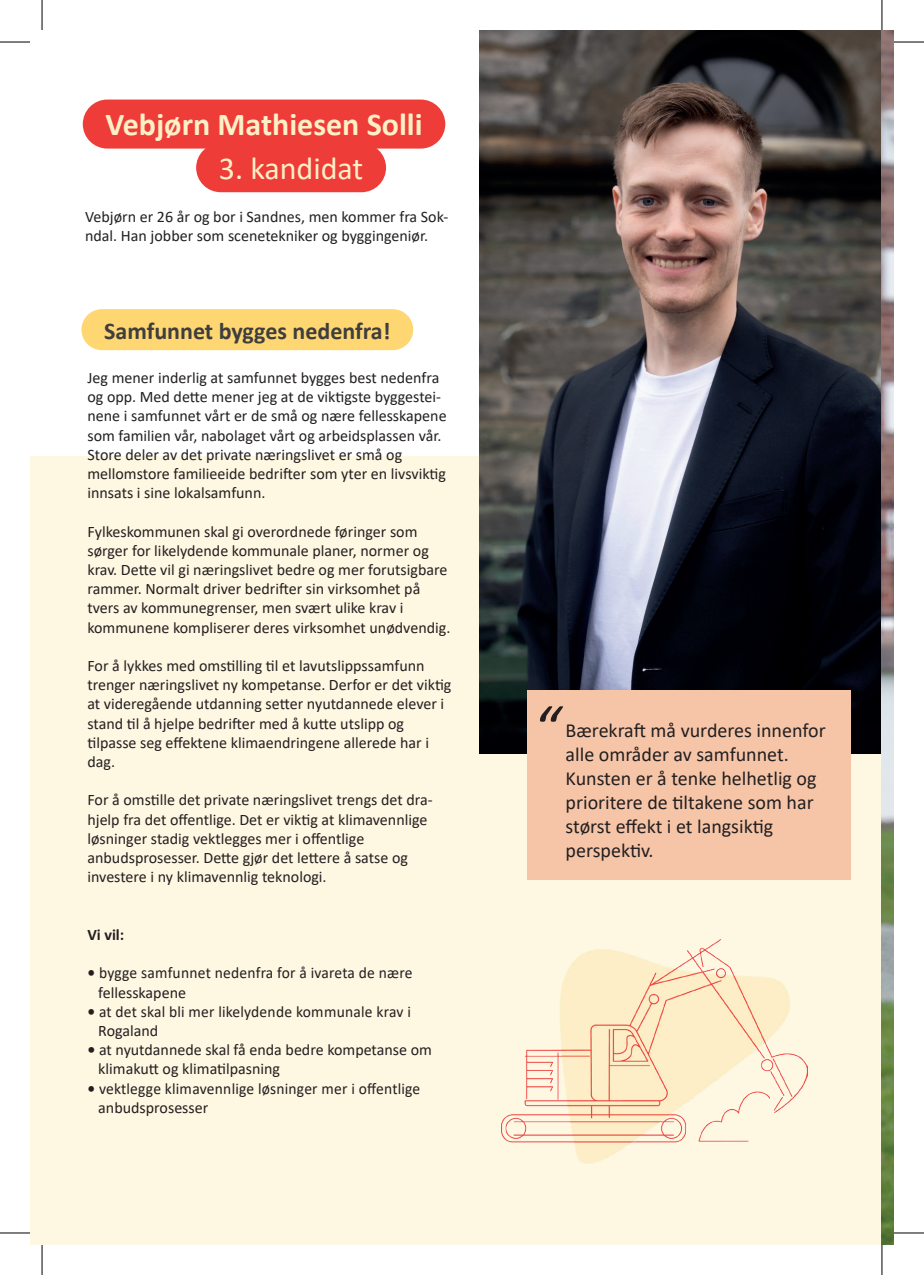
<style>
.page{position:relative;width:924px;height:1275px;background:#fff}
.page>*{position:absolute;margin:0;border:0;box-sizing:border-box;transform-origin:0 0}
.t1{font:italic 61.8px "Calibri";color:#231f20}
.t2{font:700 32px "Calibri";color:#fef0c6}
.t3{font:32px "Calibri";color:#fef0c6}
.t4{font:700 24px "Calibri";color:#3e3e3f}
.t5{font:20px/24px "Calibri";color:#231f20}
.t6{font:16px/19.2px "Calibri";color:#231f20}
.t7{font:700 16px "Calibri";color:#231f20}
.s1{font-weight:700}
</style>
<div class="page">
<div style="left:31px;top:456px;width:861px;height:788px;background:#fef7e2"></div>
<img style="left:479px;top:31px;width:402px;height:722px">
<div style="left:81px;top:309px;width:332px;height:41px;background:#fed672;border-radius:21px"></div>
<img style="left:881px;top:31px;width:11px;height:1213px">
<div style="left:83px;top:100px;width:362px;height:49px;background:#ee3d39;border-radius:25px"></div>
<div style="left:196px;top:143px;width:190px;height:49px;background:#ee3d39;border-radius:25px"></div>
<div style="left:527px;top:690px;width:323px;height:189px;background:#f6c5a8"></div>
<img style="left:501px;top:939px;width:306px;height:224px">
<svg style="left:0;top:41px;width:30px;height:1px"></svg>
<svg style="left:893px;top:40px;width:30px;height:5px"></svg>
<svg style="left:0;top:1233px;width:30px;height:1px"></svg>
<svg style="left:893px;top:1230px;width:30px;height:5px"></svg>
<svg style="left:41px;top:0;width:1px;height:30px"></svg>
<svg style="left:41px;top:1245px;width:1px;height:30px"></svg>
<svg style="left:882px;top:0;width:1px;height:30px"></svg>
<svg style="left:882px;top:1245px;width:1px;height:30px"></svg>
<hr style="left:0;top:42px;width:30px;height:1px;background:#000">
<hr style="left:893px;top:42px;width:30px;height:1px;background:#000">
<hr style="left:0;top:1232px;width:30px;height:1px;background:#000">
<hr style="left:893px;top:1232px;width:30px;height:1px;background:#000">
<hr style="left:42px;top:0;width:1px;height:30px;background:#000">
<hr style="left:42px;top:1245px;width:1px;height:30px;background:#000">
<hr style="left:881px;top:0;width:1px;height:30px;background:#000">
<hr style="left:881px;top:1245px;width:1px;height:30px;background:#000">
<h2 class="t2" style="left:105px;top:102px;width:318px">Vebjørn Mathiesen Solli</h2>
<h2 class="t3" style="left:219px;top:146px;width:146px">3. kandidat</h2>
<p class="t6" style="left:85px;top:207px;width:364px">Vebjørn er 26 år og bor i Sandnes, men kommer fra Sok&shy;ndal. Han jobber som scenetekniker og byggingeniør.</p>
<h3 class="t4" style="left:104px;top:313px;width:288px">Samfunnet bygges nedenfra!</h3>
<p class="t6" style="left:87px;top:367px;width:360px">Jeg mener inderlig at samfunnet bygges best nedenfra og opp. Med dette mener jeg at de viktigste byggestei&shy;nene i samfunnet vårt er de små og nære fellesskapene som familien vår, nabolaget vårt og arbeidsplassen vår.<br>Store deler av det private næringslivet er små og mellomstore familieeide bedrifter som yter en livsviktig innsats i sine lokalsamfunn.</p>
<p class="t6" style="left:87px;top:521px;width:364px">Fylkeskommunen skal gi overordnede føringer som sørger for likelydende kommunale planer, normer og krav. Dette vil gi næringslivet bedre og mer forutsigbare rammer. Normalt driver bedrifter sin virksomhet på tvers av kommunegrenser, men svært ulike krav i kommunene kompliserer deres virksomhet unødvendig.</p>
<p class="t6" style="left:87px;top:655px;width:365px">For å lykkes med omstilling til et lavutslippssamfunn trenger næringslivet ny kompetanse. Derfor er det viktig at videregående utdanning setter nyutdannede elever i stand til å hjelpe bedrifter med å kutte utslipp og tilpasse seg effektene klimaendringene allerede har i dag.</p>
<p class="t6" style="left:87px;top:790px;width:346px">For å omstille det private næringslivet trengs det dra&shy;hjelp fra det offentlige. Det er viktig at klimavennlige løsninger stadig vektlegges mer i offentlige anbudsprosesser. Dette gjør det lettere å satse og investere i ny klimavennlig teknologi.</p>
<p class="t7" style="left:87px;top:923px;width:38px">Vi vil:</p>
<p class="t6" style="left:98px;top:963px;width:316px;text-indent:-11px"><span class="s1">•</span> bygge samfunnet nedenfra for å ivareta de nære fellesskapene</p>
<p class="t6" style="left:98px;top:1001px;width:314px;text-indent:-11px"><span class="s1">•</span> at det skal bli mer likelydende kommunale krav i<br>Rogaland</p>
<p class="t6" style="left:98px;top:1039px;width:335px;text-indent:-11px"><span class="s1">•</span> at nyutdannede skal få enda bedre kompetanse om klimakutt og klimatilpasning</p>
<p class="t6" style="left:98px;top:1078px;width:323px;text-indent:-11px"><span class="s1">•</span> vektlegge klimavennlige løsninger mer i offentlige anbudsprosesser</p>
<h1 class="t1" style="left:532px;top:685px;width:27px">“</h1>
<p class="t5" style="left:565px;top:718px;width:261px">Bærekraft må vurderes innenfor alle områder av samfunnet.<br>Kunsten er å tenke helhetlig og prioritere de tiltakene som har størst effekt i et langsiktig perspektiv.</p>
</div>
